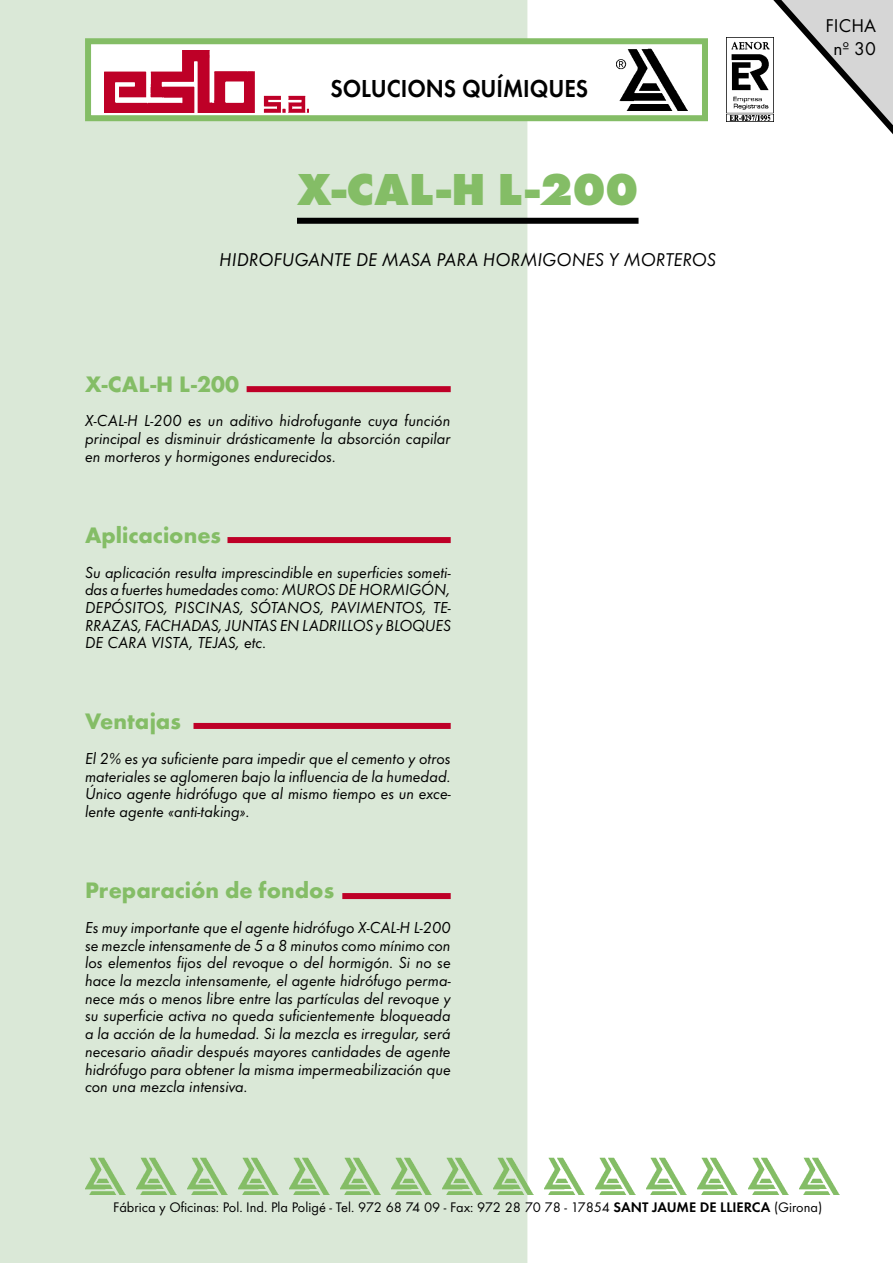
<style>
.page{position:relative;width:893px;height:1263px;background:#fff}
.page>*{position:absolute;margin:0;border:0;box-sizing:border-box;transform-origin:0 0}
.t1{font:800 46.5px "Futura T";color:#84bd66}
.t2{font:600 25.5px "Futura T";color:#000;scale:.91 1}
.t3{font:700 23.25px "Futura T";color:#84bd66}
.t4{font:italic 19.2px "Futura T";color:#000}
.t5{font:19.2px/23.1px "Futura T";color:#000;text-align:center}
.t6{font:italic 16.5px/17.7px "Futura T";color:#000;text-align:justify}
.t7{font:14.4px "Futura T";color:#000}
.s1{font-weight:600}
</style>
<div class="page">
<div style="left:0;top:0;width:527px;height:1263px;background:#dae8d7"></div>
<img style="left:85px;top:1157px;width:40px;height:38px">
<img style="left:136px;top:1157px;width:40px;height:38px">
<img style="left:187px;top:1157px;width:40px;height:38px">
<img style="left:238px;top:1157px;width:40px;height:38px">
<img style="left:289px;top:1157px;width:40px;height:38px">
<img style="left:340px;top:1157px;width:40px;height:38px">
<img style="left:391px;top:1157px;width:40px;height:38px">
<img style="left:442px;top:1157px;width:40px;height:38px">
<img style="left:493px;top:1157px;width:40px;height:38px">
<img style="left:544px;top:1157px;width:40px;height:38px">
<img style="left:595px;top:1157px;width:40px;height:38px">
<img style="left:646px;top:1157px;width:40px;height:38px">
<img style="left:697px;top:1157px;width:40px;height:38px">
<img style="left:748px;top:1157px;width:40px;height:38px">
<img style="left:799px;top:1157px;width:40px;height:38px">
<svg style="left:744px;top:0;width:149px;height:134px"></svg>
<div style="left:88px;top:41px;width:617px;height:77px;background:#fff"></div>
<div style="left:85px;top:38px;width:623px;height:83px;border:6px solid #84bd66"></div>
<img style="left:104px;top:50px;width:205px;height:63px">
<img style="left:616px;top:49px;width:71px;height:62px">
<img style="left:727px;top:38px;width:46px;height:83px">
<div style="left:297px;top:218px;width:341px;height:6px;background:#000"></div>
<div style="left:227px;top:537px;width:224px;height:6px;background:#be0027"></div>
<div style="left:193px;top:723px;width:258px;height:6px;background:#be0027"></div>
<div style="left:247px;top:386px;width:204px;height:6px;background:#be0027"></div>
<div style="left:342px;top:893px;width:109px;height:6px;background:#be0027"></div>
<h2 class="t2" style="left:330px;top:73px;width:285px">SOLUCIONS QUÍMIQUES</h2>
<h1 class="t1" style="left:297px;top:162px;width:343px">X-CAL-H L-200</h1>
<p class="t4" style="left:219px;top:248px;width:498px">HIDROFUGANTE DE MASA PARA HORMIGONES Y MORTEROS</p>
<h3 class="t3" style="left:85px;top:370px;width:155px">X-CAL-H L-200</h3>
<p class="t6" style="left:85px;top:412px;width:367px">X-CAL-H L-200 es un aditivo hidrofugante cuya función principal es disminuir drásticamente la absorción capilar en morteros y hormigones endurecidos.</p>
<h3 class="t3" style="left:85px;top:521px;width:138px">Aplicaciones</h3>
<p class="t6" style="left:85px;top:563px;width:367px">Su aplicación resulta imprescindible en superficies someti&shy;das a fuertes humedades como: MUROS DE HORMIGÓN, DEPÓSITOS, PISCINAS, SÓTANOS, PAVIMENTOS, TE-RRAZAS, FACHADAS, JUNTAS EN LADRILLOS y BLOQUES DE CARA VISTA, TEJAS, etc.</p>
<h3 class="t3" style="left:85px;top:708px;width:97px">Ventajas</h3>
<p class="t6" style="left:85px;top:750px;width:367px">El 2% es ya suficiente para impedir que el cemento y otros materiales se aglomeren bajo la influencia de la humedad.<br>Único agente hidrófugo que al mismo tiempo es un exce&shy;lente agente «anti-taking».</p>
<h3 class="t3" style="left:85px;top:877px;width:251px">Preparación de fondos</h3>
<p class="t6" style="left:85px;top:918px;width:367px">Es muy importante que el agente hidrófugo X-CAL-H L-200 se mezcle intensamente de 5 a 8 minutos como mínimo con los elementos fijos del revoque o del hormigón. Si no se hace la mezcla intensamente, el agente hidrófugo perma&shy;nece más o menos libre entre las partículas del revoque y su superficie activa no queda suficientemente bloqueada a la acción de la humedad. Si la mezcla es irregular, será necesario añadir después mayores cantidades de agente hidrófugo para obtener la misma impermeabilización que con una mezcla intensiva.</p>
<p class="t5" style="left:826px;top:14px;width:52px">FICHA nº 30</p>
<p class="t7" style="left:113px;top:1199px;width:710px">Fábrica y Oficinas: Pol. Ind. Pla Poligé - Tel. 972 68 74 09 - Fax: 972 28 70 78 - 17854 <span class="s1">SANT JAUME DE LLIERCA</span> (Girona)</p>
</div>
